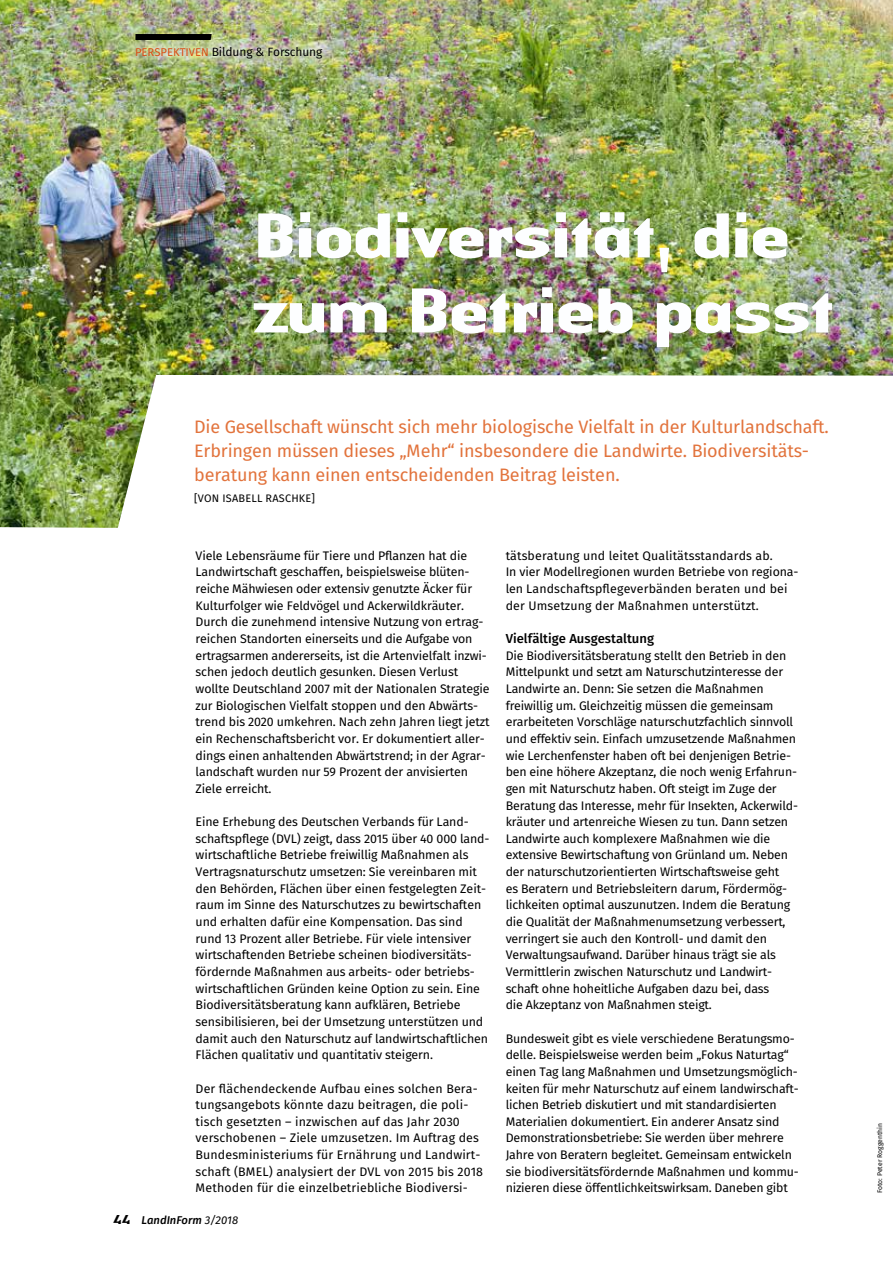
<style>
.page{position:relative;width:893px;height:1263px;background:#fff}
.page>*{position:absolute;margin:0;border:0;box-sizing:border-box;transform-origin:0 0}
.t1{font:700 66px/75px "Authentic Sans Std";letter-spacing:-.05em;color:#fdfeff}
.t2{font:18px/24px "Fira Sans";letter-spacing:-.01em;color:#e2733c}
.t3{font:500 13.05px "Fira Sans";color:#000}
.t4{font:12.3px/16.6px "Fira Sans";letter-spacing:-.01em;color:#000}
.t5{font:12.3px/16.6px "Fira Sans";letter-spacing:.01em;color:#000}
.t6{font:12px "Fira Sans";letter-spacing:-.01em;color:#000}
.t7{font:italic 500 11.25px "Fira Sans";color:#000}
.t8{font:10.8px "Fira Sans";letter-spacing:.02em;color:#000}
.t9{font:6.75px "Fira Sans";color:#000}
.s1{font-size:11.25px;color:#d94c12}
.s2{font-family:"Authentic Sans Std";font-weight:700;font-style:normal;font-size:13.5px}
.s3{font-weight:400}
</style>
<div class="page">
<img style="left:0;top:0;width:893px;height:528px">
<svg style="left:108px;top:375px;width:785px;height:153px"></svg>
<div style="left:124px;top:34px;width:211px;height:37px;background:#fff;opacity:.78"></div>
<svg style="left:134px;top:34px;width:78px;height:6px"></svg>
<p class="t6" style="left:135px;top:44px;width:189px"><span class="s1">PERSPEKTIVEN</span> Bildung &amp; Forschung</p>
<h1 class="t1" style="left:253px;top:196px;width:583px">Biodiversität, die zum Betrieb passt</h1>
<h2 class="t2" style="left:194px;top:416px;width:636px">Die Gesellschaft wünscht sich mehr biologische Vielfalt in der Kulturlandschaft.<br>Erbringen müssen dieses „Mehr“ insbesondere die Landwirte. Biodiversitäts&shy;beratung kann einen entscheidenden Beitrag leisten.</h2>
<p class="t8" style="left:194px;top:490px;width:122px">[VON ISABELL RASCHKE]</p>
<p class="t4" style="left:196px;top:548px;width:296px">Viele Lebensräume für Tiere und Pflanzen hat die Landwirtschaft geschaffen, beispielsweise blüten&shy;reiche Mähwiesen oder extensiv genutzte Äcker für Kulturfolger wie Feldvögel und Ackerwildkräuter.<br>Durch die zunehmend intensive Nutzung von ertrag&shy;reichen Standorten einerseits und die Aufgabe von ertragsarmen andererseits, ist die Artenvielfalt inzwi&shy;schen jedoch deutlich gesunken. Diesen Verlust wollte Deutschland 2007 mit der Nationalen Strategie zur Biologischen Vielfalt stoppen und den Abwärts&shy;trend bis 2020 umkehren. Nach zehn Jahren liegt jetzt ein Rechenschaftsbericht vor. Er dokumentiert aller&shy;dings einen anhaltenden Abwärtstrend; in der Agrar&shy;landschaft wurden nur 59 Prozent der anvisierten Ziele erreicht.</p>
<p class="t4" style="left:196px;top:814px;width:295px">Eine Erhebung des Deutschen Verbands für Land&shy;schaftspflege (DVL) zeigt, dass 2015 über 40 000 land&shy;wirtschaftliche Betriebe freiwillig Maßnahmen als Vertragsnaturschutz umsetzen: Sie vereinbaren mit den Behörden, Flächen über einen festgelegten Zeit&shy;raum im Sinne des Naturschutzes zu bewirtschaften und erhalten dafür eine Kompensation. Das sind rund 13 Prozent aller Betriebe. Für viele intensiver wirtschaftenden Betriebe scheinen biodiversitäts&shy;fördernde Maßnahmen aus arbeits- oder betriebs&shy;wirtschaftlichen Gründen keine Option zu sein. Eine Biodiversitätsberatung kann aufklären, Betriebe sensibilisieren, bei der Umsetzung unterstützen und damit auch den Naturschutz auf landwirtschaftlichen Flächen qualitativ und quantitativ steigern.</p>
<p class="t5" style="left:196px;top:1081px;width:289px">Der flächendeckende Aufbau eines solchen Bera&shy;tungsangebots könnte dazu beitragen, die poli&shy;tisch gesetzten – inzwischen auf das Jahr 2030 verschobenen – Ziele umzusetzen. Im Auftrag des Bundesministeriums für Ernährung und Landwirt&shy;schaft (BMEL) analysiert der DVL von 2015 bis 2018<br>Methoden für die einzelbetriebliche Biodiversi-</p>
<p class="t7" style="left:113px;top:1212px;width:127px"><span class="s2">44</span> LandInForm <span class="s3">3/2018</span></p>
<p class="t5" style="left:506px;top:548px;width:294px">tätsberatung und leitet Qualitätsstandards ab.<br>In vier Modellregionen wurden Betriebe von regiona&shy;len Landschaftspflegeverbänden beraten und bei der Umsetzung der Maßnahmen unterstützt.</p>
<p class="t3" style="left:506px;top:629px;width:150px">Vielfältige Ausgestaltung</p>
<p class="t4" style="left:506px;top:648px;width:294px">Die Biodiversitätsberatung stellt den Betrieb in den Mittelpunkt und setzt am Naturschutzinteresse der Landwirte an. Denn: Sie setzen die Maßnahmen freiwillig um. Gleichzeitig müssen die gemeinsam erarbeiteten Vorschläge naturschutzfachlich sinnvoll und effektiv sein. Einfach umzusetzende Maßnahmen wie Lerchenfenster haben oft bei denjenigen Betrie&shy;ben eine höhere Akzeptanz, die noch wenig Erfahrun&shy;gen mit Naturschutz haben. Oft steigt im Zuge der Beratung das Interesse, mehr für Insekten, Ackerwild&shy;kräuter und artenreiche Wiesen zu tun. Dann setzen Landwirte auch komplexere Maßnahmen wie die extensive Bewirtschaftung von Grünland um. Neben der naturschutzorientierten Wirtschaftsweise geht<br>es Beratern und Betriebsleitern darum, Fördermög&shy;lichkeiten optimal auszunutzen. Indem die Beratung die Qualität der Maßnahmenumsetzung verbessert, verringert sie auch den Kontroll- und damit den Verwaltungsaufwand. Darüber hinaus trägt sie als Vermittlerin zwischen Naturschutz und Landwirt&shy;schaft ohne hoheitliche Aufgaben dazu bei, dass<br>die Akzeptanz von Maßnahmen steigt.</p>
<p class="t4" style="left:506px;top:1031px;width:295px">Bundesweit gibt es viele verschiedene Beratungsmo&shy;delle. Beispielsweise werden beim „Fokus Naturtag“ einen Tag lang Maßnahmen und Umsetzungsmöglich&shy;keiten für mehr Naturschutz auf einem landwirschaft&shy;lichen Betrieb diskutiert und mit standardisierten Materialien dokumentiert. Ein anderer Ansatz sind Demonstrationsbetriebe: Sie werden über mehrere Jahre von Beratern begleitet. Gemeinsam entwickeln sie biodiversitätsfördernde Maßnahmen und kommu&shy;nizieren diese öffentlichkeitswirksam. Daneben gibt</p>
<p class="t9" style="left:875px;top:1193px;width:72px;rotate:-90deg">Foto: Peter Roggenthin</p>
</div>
